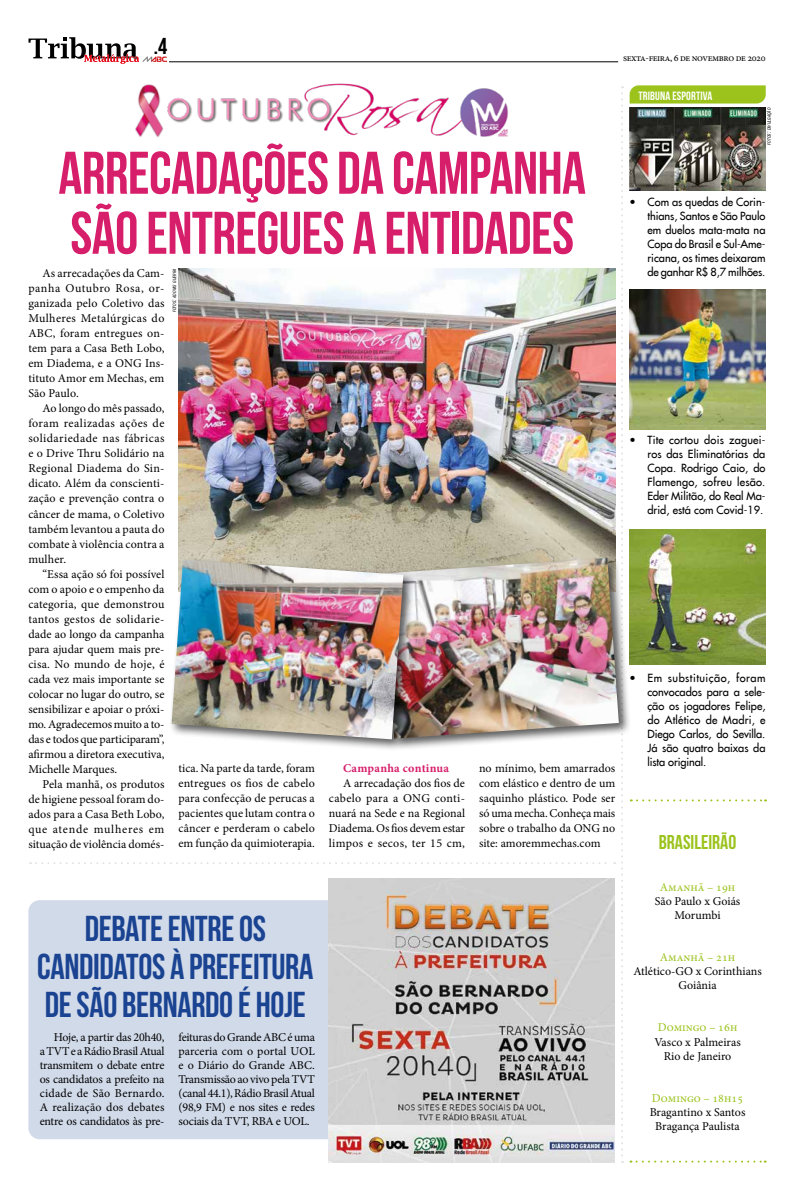
<style>
.page{position:relative;width:794px;height:1191px;background:#fff}
.page>*{position:absolute;margin:0;border:0;box-sizing:border-box;transform-origin:0 0}
.t1{font:60px/60px "Bebas Neue";letter-spacing:-.01em;color:#d71e6b}
.t2{font:36px/38px "Bebas Neue";letter-spacing:-.01em;color:#1a4392;text-align:center}
.t3{font:23px "Bebas Neue";color:#000}
.t4{font:20px "Bebas Neue";color:#9bc31c}
.t5{font:12px/15px "Minion Pro";letter-spacing:.005em;color:#000;text-align:justify}
.t6{font:12px "Minion Pro";color:#9bc31c}
.t7{font:12px "Bebas Neue";letter-spacing:.01em;color:#fff}
.t8{font:700 12px "Minion Pro";letter-spacing:.015em;color:#d71e6b}
.t9{font:11px/14px "Futura";letter-spacing:-.005em;color:#000;text-align:justify}
.t10{font:10px "Minion Pro";letter-spacing:-.04em;color:#000}
.t11{font:italic condensed 4.4px "Swiss 721 BT";color:#000}
.s1{font-size:6.2px}
</style>
<div class="page">
<div style="left:28px;top:900px;width:334px;height:239px;background:#d1dae9;border-radius:11px"></div>
<img style="left:179px;top:269px;width:436px;height:288px">
<svg style="left:28px;top:37px;width:139px;height:27px"></svg>
<svg style="left:629px;top:85px;width:136px;height:18px;background:#9ec524"></svg>
<svg style="left:621px;top:86px;width:2px;height:1077px"></svg>
<hr style="left:169px;top:61px;width:449px;height:1px;background:#000">
<svg style="left:631px;top:799px;width:135px;height:2px"></svg>
<svg style="left:630px;top:1160px;width:135px;height:2px"></svg>
<img style="left:629px;top:108px;width:136px;height:83px">
<img style="left:629px;top:289px;width:136px;height:140px">
<img style="left:629px;top:529px;width:136px;height:135px">
<img style="left:329px;top:878px;width:285px;height:284px">
<svg style="left:30px;top:862px;width:585px;height:2px"></svg>
<img style="left:135px;top:83px;width:373px;height:54px">
<div style="left:380px;top:555px;width:251px;height:196px;background:#000;opacity:.64"></div>
<img style="left:415px;top:558px;width:204px;height:180px">
<div style="left:169px;top:557px;width:246px;height:194px;background:#000;opacity:.64"></div>
<img style="left:171px;top:559px;width:232px;height:180px">
<h3 class="t3" style="left:154px;top:34px;width:15px">.4</h3>
<p class="t10" style="left:623px;top:51px;width:144px">sexta-feira, 6 de novembro de 2020</p>
<h1 class="t1" style="left:58px;top:142px;width:529px">ARRECADAÇÕES DA CAMPANHA<br>SÃO ENTREGUES A ENTIDADES</h1>
<p class="t5" style="left:28px;top:266px;width:138px;text-indent:14px">As arrecadações da Cam&shy;panha Outubro Rosa, or&shy;ganizada pelo Coletivo das Mulheres Metalúrgicas do ABC, foram entregues on&shy;tem para a Casa Beth Lobo, em Diadema, e a ONG Ins&shy;tituto Amor em Mechas, em São Paulo.</p>
<p class="t5" style="left:28px;top:401px;width:138px;text-indent:14px">Ao longo do mês passado, foram realizadas ações de solidariedade nas fábricas e o Drive Thru Solidário na Regional Diadema do Sin&shy;dicato. Além da conscienti&shy;zação e prevenção contra o câncer de mama, o Coletivo também levantou a pauta do combate à violência contra a mulher.</p>
<p class="t5" style="left:28px;top:566px;width:138px;text-indent:14px">“Essa ação só foi possível com o apoio e o empenho da categoria, que demonstrou tantos gestos de solidarie&shy;dade ao longo da campanha para ajudar quem mais pre&shy;cisa. No mundo de hoje, é cada vez mais importante se colocar no lugar do outro, se sensibilizar e apoiar o próxi&shy;mo. Agradecemos muito a to&shy;das e todos que participaram”, afirmou a diretora executiva, Michelle Marques.</p>
<p class="t5" style="left:28px;top:776px;width:138px;text-indent:14px">Pela manhã, os produtos de higiene pessoal foram do&shy;ados para a Casa Beth Lobo, que atende mulheres em situação de violência domés-</p>
<p class="t11" style="left:172px;top:312px;width:45px;rotate:-90deg">fotos<span class="s1">:</span> adonis guerra</p>
<p class="t5" style="left:178px;top:761px;width:138px">tica. Na parte da tarde, foram entregues os fios de cabelo para confecção de perucas a pacientes que lutam contra o câncer e perderam o cabelo em função da quimioterapia.</p>
<p class="t8" style="left:343px;top:760px;width:108px">Campanha continua</p>
<p class="t5" style="left:329px;top:776px;width:138px;text-indent:14px">A arrecadação dos fios de cabelo para a ONG conti&shy;nuará na Sede e na Regional Diadema. Os fios devem estar limpos e secos, ter 15 cm,</p>
<p class="t5" style="left:479px;top:761px;width:138px">no mínimo, bem amarrados com elástico e dentro de um saquinho plástico. Pode ser só uma mecha. Conheça mais sobre o trabalho da ONG no site: amoremmechas.com</p>
<h2 class="t2" style="left:37px;top:909px;width:278px">DEBATE ENTRE OS<br>CANDIDATOS À PREFEITURA<br>DE SÃO BERNARDO É HOJE</h2>
<p class="t5" style="left:179px;top:1029px;width:138px;line-height:14px">feituras do Grande ABC é uma parceria com o portal UOL e o Diário do Grande ABC.<br>Transmissão ao vivo pela TVT (canal 44.1), Rádio Brasil Atual (98,9 FM) e nos sites e redes sociais da TVT, RBA e UOL.</p>
<p class="t5" style="left:40px;top:1029px;width:126px;line-height:14px;text-indent:14px">Hoje, a partir das 20h40, a TVT e a Rádio Brasil Atual transmitem o debate entre os candidatos a prefeito na cidade de São Bernardo.<br>A realização dos debates entre os candidatos às pre-</p>
<p class="t7" style="left:638px;top:89px;width:75px">TRIBUNA ESPORTIVA</p>
<p class="t11" style="left:766px;top:145px;width:38px;rotate:-90deg">fotos<span class="s1">:</span> divulgação</p>
<p class="t9" style="left:647px;top:195px;width:120px;text-indent:-18px">• Com as quedas de Corin&shy;thians, Santos e São Paulo em duelos mata-mata na Copa do Brasil e Sul-Ame&shy;ricana, os times deixaram de ganhar R$ 8,7 milhões.</p>
<p class="t9" style="left:647px;top:433px;width:119px;text-indent:-18px">• Tite cortou dois zaguei&shy;ros das Eliminatórias da Copa. Rodrigo Caio, do Flamengo, sofreu lesão.<br>Eder Militão, do Real Ma&shy;drid, está com Covid-19.</p>
<p class="t9" style="left:647px;top:671px;width:120px;text-indent:-18px">• Em substituição, foram convocados para a sele&shy;ção os jogadores Felipe, do Atlético de Madri, e Diego Carlos, do Sevilla.<br>Já são quatro baixas da lista original.</p>
<h3 class="t4" style="left:658px;top:831px;width:79px">BRASILEIRÃO</h3>
<p class="t6" style="left:660px;top:879px;width:77px">Amanhã – 19h</p>
<p class="t5" style="left:655px;top:894px;width:87px;line-height:14px;text-align:center">São Paulo x Goiás<br>Morumbi</p>
<p class="t6" style="left:660px;top:949px;width:77px">Amanhã – 21h</p>
<p class="t5" style="left:633px;top:964px;width:130px;line-height:14px;text-align:center">Atlético-GO x Corinthians<br>Goiânia</p>
<p class="t6" style="left:657px;top:1019px;width:81px">Domingo – 16h</p>
<p class="t5" style="left:654px;top:1034px;width:88px;line-height:14px;text-align:center">Vasco x Palmeiras<br>Rio de Janeiro</p>
<p class="t6" style="left:652px;top:1089px;width:93px">Domingo – 18h15</p>
<p class="t5" style="left:649px;top:1104px;width:97px;line-height:14px;text-align:center">Bragantino x Santos<br>Bragança Paulista</p>
</div>
